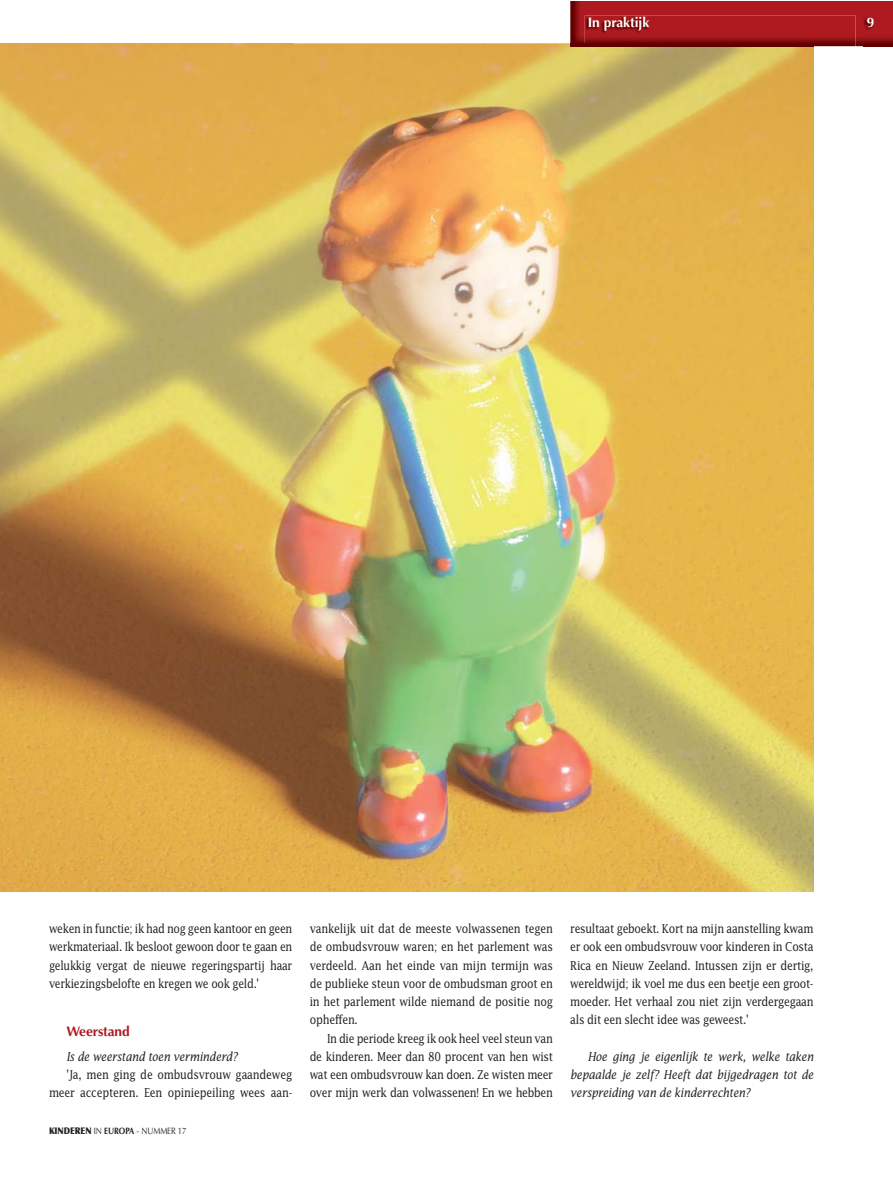
<style>
.page{position:relative;width:893px;height:1178px;background:#fff}
.page>*{position:absolute;margin:0;border:0;box-sizing:border-box;transform-origin:0 0}
.t1{font:700 13.8px "Optima LT Std";color:#fff}
.t2{font:700 13.8px "Optima LT Std";letter-spacing:-.01em;color:#ae1a1f}
.t3{font:12.3px/18.3px "Lucida Std";letter-spacing:-.03em;color:#231f20;text-align:justify;scale:.85 1}
.t4{font:12.3px/18.3px "Lucida Std";letter-spacing:-.03em;color:#231f20;text-align:justify;scale:.84 1}
.t5{font:italic 12.3px/18.3px "Lucida Std";letter-spacing:-.015em;color:#231f20;text-align:justify;scale:.85 1}
.t6{font:9.15px "Optima LT Std";letter-spacing:-.005em;color:#231f20;scale:.85 1}
.s1{font-weight:900}
.s2{font-weight:700}
</style>
<div class="page">
<img style="left:0;top:43px;width:604px;height:849px">
<img style="left:604px;top:54px;width:209px;height:838px">
<img style="left:570px;top:2px;width:322px;height:44px">
<img style="left:570px;top:43px;width:14px;height:3px">
<img style="left:584px;top:16px;width:271px;height:38px">
<img style="left:863px;top:17px;width:29px;height:30px">
<p class="t1" style="left:587px;top:16px;width:63px">In praktijk</p>
<p class="t1" style="left:866px;top:16px;width:9px">9</p>
<p class="t4" style="left:49px;top:921px;width:291px">weken in functie; ik had nog geen kantoor en geen werkmateriaal. Ik besloot gewoon door te gaan en gelukkig vergat de nieuwe regeringspartij haar verkiezingsbelofte en kregen we ook geld.'</p>
<p class="t2" style="left:66px;top:1026px;width:65px">Weerstand</p>
<p class="t5" style="left:66px;top:1048px;width:203px">Is de weerstand toen verminderd?</p>
<p class="t3" style="left:49px;top:1067px;width:288px;text-align:right">'Ja, men ging de ombudsvrouw gaandeweg meer accepteren. Een opiniepeiling wees aan-</p>
<p class="t6" style="left:49px;top:1127px;width:163px"><span class="s1">KINDEREN</span> IN <span class="s2">EUROPA</span> - NUMMER 17</p>
<p class="t3" style="left:310px;top:921px;width:288px">vankelijk uit dat de meeste volwassenen tegen de ombudsvrouw waren; en het parlement was verdeeld. Aan het einde van mijn termijn was de publieke steun voor de ombudsman groot en in het parlement wilde niemand de positie nog opheffen.</p>
<p class="t3" style="left:310px;top:1030px;width:288px;text-indent:17px">In die periode kreeg ik ook heel veel steun van de kinderen. Meer dan 80 procent van hen wist wat een ombudsvrouw kan doen. Ze wisten meer over mijn werk dan volwassenen! En we hebben</p>
<p class="t3" style="left:570px;top:921px;width:288px">resultaat geboekt. Kort na mijn aanstelling kwam er ook een ombudsvrouw voor kinderen in Costa Rica en Nieuw Zeeland. Intussen zijn er dertig, wereldwijd; ik voel me dus een beetje een groot&shy;moeder. Het verhaal zou niet zijn verdergegaan als dit een slecht idee was geweest.'</p>
<p class="t5" style="left:570px;top:1048px;width:288px;text-indent:17px">Hoe ging je eigenlijk te werk, welke taken bepaalde je zelf? Heeft dat bijgedragen tot de verspreiding van de kinderrechten?</p>
</div>
